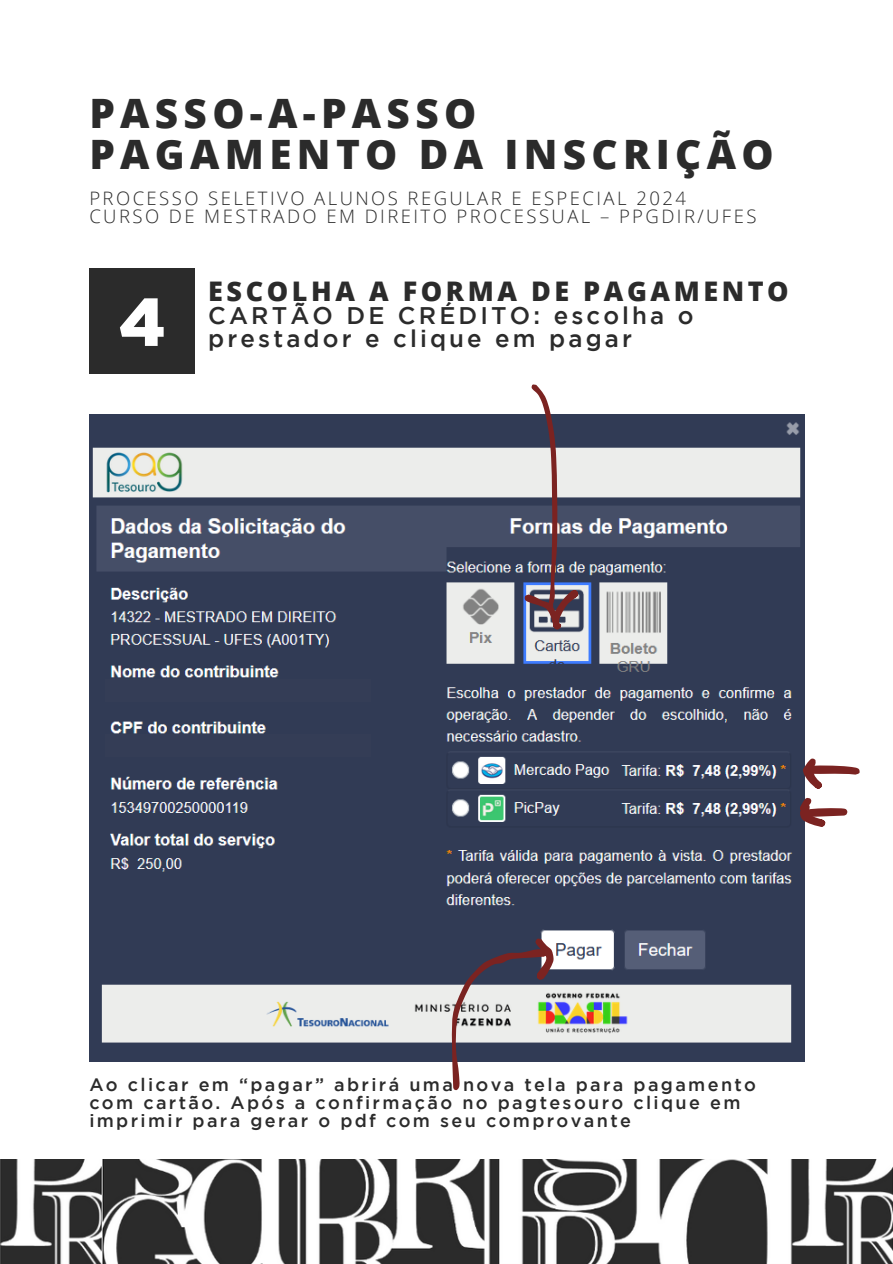
<style>
.page{position:relative;width:893px;height:1264px;background:#fff}
.page>*{position:absolute;margin:0;border:0;box-sizing:border-box;transform-origin:0 0}
.t1{font:900 67.5px "Gotham";color:#fff}
.t2{font:800 40.5px "Open Sans";letter-spacing:.13em;color:#2b2b2b}
.t3{font:800 27px "Open Sans";letter-spacing:.13em;color:#2b2b2b}
.t4{font:500 24px/23.7px "Gotham";letter-spacing:.13em;color:#2b2b2b}
.t5{font:300 18.6px "Open Sans";letter-spacing:.13em;color:#2b2b2b}
.t6{font:500 18px/18px "Gotham";letter-spacing:.13em;color:#2b2b2b}
</style>
<div class="page">
<img style="left:0;top:1159px;width:892px;height:104px">
<div style="left:89px;top:268px;width:106px;height:106px;background:#2b2b2b"></div>
<img style="left:89px;top:414px;width:715px;height:647px">
<div style="left:105px;top:679px;width:266px;height:23px;background:#343d56"></div>
<div style="left:105px;top:734px;width:266px;height:23px;background:#343d56"></div>
<svg style="left:524px;top:384px;width:54px;height:245px;background:#898593"></svg>
<svg style="left:803px;top:758px;width:56px;height:31px"></svg>
<svg style="left:799px;top:797px;width:48px;height:29px"></svg>
<svg style="left:450px;top:938px;width:103px;height:152px"></svg>
<p class="t2" style="left:89px;top:85px;width:388px">PASSO-A-PASSO</p>
<p class="t2" style="left:89px;top:125px;width:686px">PAGAMENTO DA INSCRIÇÃO</p>
<p class="t5" style="left:89px;top:185px;width:598px">PROCESSO SELETIVO ALUNOS REGULAR E ESPECIAL 2024</p>
<p class="t5" style="left:89px;top:203px;width:668px">CURSO DE MESTRADO EM DIREITO PROCESSUAL – PPGDIR/UFES</p>
<p class="t1" style="left:119px;top:283px;width:48px">4</p>
<p class="t3" style="left:208px;top:272px;width:582px">ESCOLHA A FORMA DE PAGAMENTO</p>
<p class="t4" style="left:208px;top:305px;width:487px">CARTÃO DE CRÉDITO: escolha o prestador e clique em pagar</p>
<p class="t6" style="left:89px;top:1077px;width:668px">Ao clicar em “pagar” abrirá uma nova tela para pagamento com cartão. Após a confirmação no pagtesouro clique em imprimir para gerar o pdf com seu comprovante</p>
</div>
